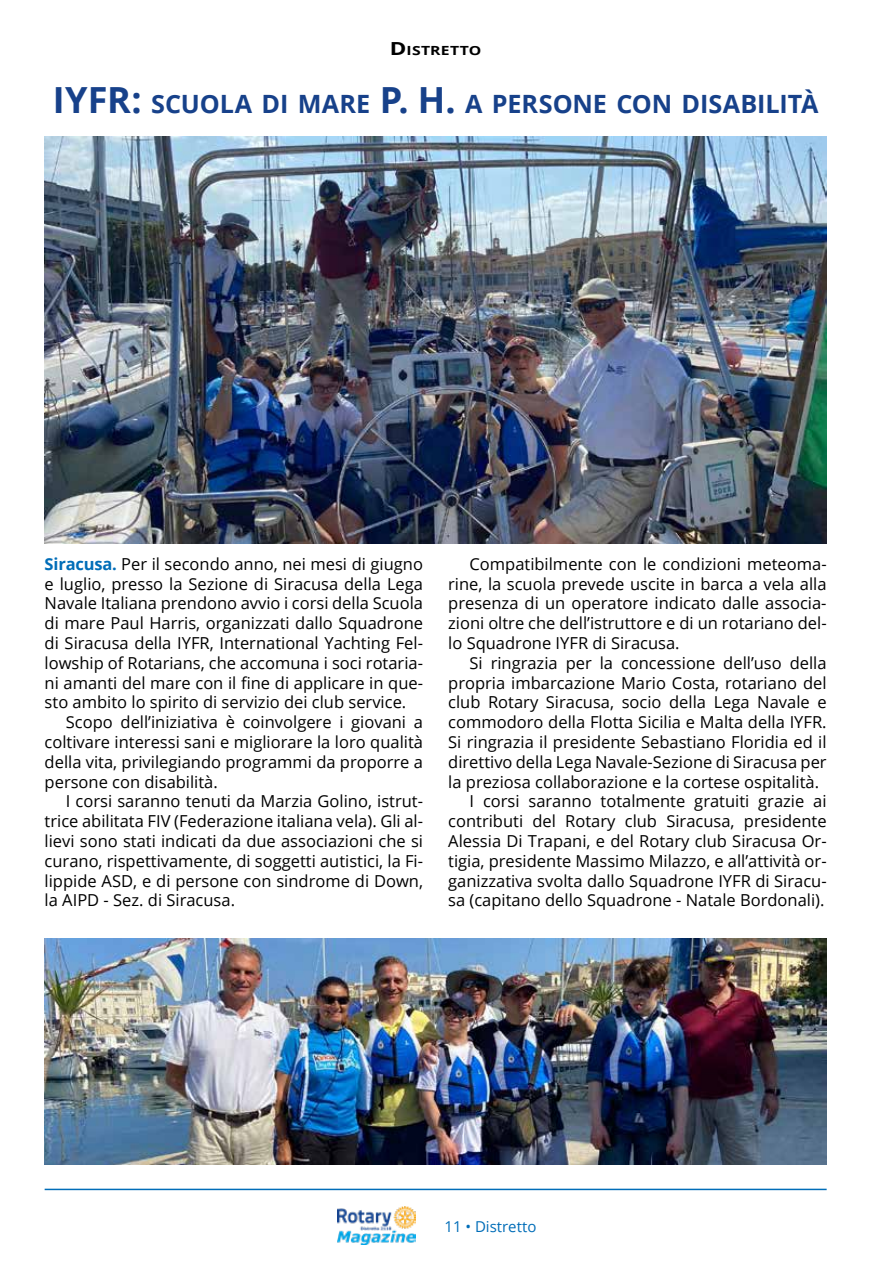
<style>
.page{position:relative;width:893px;height:1263px;background:#fff}
.page>*{position:absolute;margin:0;border:0;box-sizing:border-box;transform-origin:0 0}
.t1{font:700 25.2px "Open Sans";letter-spacing:-.005em;color:#17418a}
.t2{font:16.5px "Open Sans";color:#000}
.t3{font:15px "Open Sans";color:#006db8}
.t4{font:700 12.6px "Open Sans";letter-spacing:.015em;color:#000;scale:1.25 1}
.s1{font-size:18px}
.s2{font-size:36px}
.s3{font-weight:700;color:#006db8}
</style>
<div class="page">
<img style="left:337px;top:1206px;width:79px;height:39px">
<hr style="left:45px;top:1189px;width:782px;height:1px;background:#006db8">
<img style="left:45px;top:137px;width:782px;height:406px">
<img style="left:45px;top:938px;width:782px;height:226px">
<p class="t4" style="left:390px;top:42px;width:75px"><span class="s1">D</span>ISTRETTO</p>
<p class="t1" style="left:53px;top:86px;width:767px"><span class="s2">IYFR:</span> SCUOLA DI MARE <span class="s2">P. H.</span> A PERSONE CON DISABILITÀ</p>
<p class="t2" style="left:45px;top:552px;width:380px"><span class="s3">Siracusa.</span> Per il secondo anno, nei mesi di giugno</p>
<p class="t2" style="left:45px;top:572px;width:380px">e luglio, presso la Sezione di Siracusa della Lega</p>
<p class="t2" style="left:45px;top:592px;width:380px">Navale Italiana prendono avvio i corsi della Scuola</p>
<p class="t2" style="left:45px;top:612px;width:380px">di mare Paul Harris, organizzati dallo Squadrone</p>
<p class="t2" style="left:45px;top:632px;width:380px">di Siracusa della IYFR, International Yachting Fel-</p>
<p class="t2" style="left:45px;top:651px;width:380px">lowship of Rotarians, che accomuna i soci rotaria-</p>
<p class="t2" style="left:45px;top:671px;width:380px">ni amanti del mare con il fine di applicare in que-</p>
<p class="t2" style="left:45px;top:691px;width:363px">sto ambito lo spirito di servizio dei club service.</p>
<p class="t2" style="left:66px;top:711px;width:359px">Scopo dell’iniziativa è coinvolgere i giovani a</p>
<p class="t2" style="left:45px;top:731px;width:380px">coltivare interessi sani e migliorare la loro qualità</p>
<p class="t2" style="left:45px;top:750px;width:380px">della vita, privilegiando programmi da proporre a</p>
<p class="t2" style="left:45px;top:770px;width:175px">persone con disabilità.</p>
<p class="t2" style="left:66px;top:790px;width:359px">I corsi saranno tenuti da Marzia Golino, istrut-</p>
<p class="t2" style="left:45px;top:810px;width:380px">trice abilitata FIV (Federazione italiana vela). Gli al-</p>
<p class="t2" style="left:45px;top:830px;width:380px">lievi sono stati indicati da due associazioni che si</p>
<p class="t2" style="left:45px;top:849px;width:380px">curano, rispettivamente, di soggetti autistici, la Fi-</p>
<p class="t2" style="left:45px;top:869px;width:380px">lippide ASD, e di persone con sindrome di Down,</p>
<p class="t2" style="left:45px;top:889px;width:192px">la AIPD - Sez. di Siracusa.</p>
<p class="t2" style="left:469px;top:552px;width:359px">Compatibilmente con le condizioni meteoma-</p>
<p class="t2" style="left:448px;top:572px;width:380px">rine, la scuola prevede uscite in barca a vela alla</p>
<p class="t2" style="left:448px;top:592px;width:380px">presenza di un operatore indicato dalle associa-</p>
<p class="t2" style="left:448px;top:612px;width:380px">zioni oltre che dell’istruttore e di un rotariano del-</p>
<p class="t2" style="left:448px;top:632px;width:233px">lo Squadrone IYFR di Siracusa.</p>
<p class="t2" style="left:469px;top:651px;width:359px">Si ringrazia per la concessione dell’uso della</p>
<p class="t2" style="left:448px;top:671px;width:380px">propria imbarcazione Mario Costa, rotariano del</p>
<p class="t2" style="left:448px;top:691px;width:380px">club Rotary Siracusa, socio della Lega Navale e</p>
<p class="t2" style="left:448px;top:711px;width:380px">commodoro della Flotta Sicilia e Malta della IYFR.</p>
<p class="t2" style="left:448px;top:731px;width:380px">Si ringrazia il presidente Sebastiano Floridia ed il</p>
<p class="t2" style="left:448px;top:750px;width:380px">direttivo della Lega Navale-Sezione di Siracusa per</p>
<p class="t2" style="left:448px;top:770px;width:372px">la preziosa collaborazione e la cortese ospitalità.</p>
<p class="t2" style="left:469px;top:790px;width:359px">I corsi saranno totalmente gratuiti grazie ai</p>
<p class="t2" style="left:448px;top:810px;width:380px">contributi del Rotary club Siracusa, presidente</p>
<p class="t2" style="left:448px;top:830px;width:380px">Alessia Di Trapani, e del Rotary club Siracusa Or-</p>
<p class="t2" style="left:448px;top:849px;width:380px">tigia, presidente Massimo Milazzo, e all’attività or-</p>
<p class="t2" style="left:448px;top:869px;width:380px">ganizzativa svolta dallo Squadrone IYFR di Siracu-</p>
<p class="t2" style="left:448px;top:889px;width:378px">sa (capitano dello Squadrone - Natale Bordonali).</p>
<p class="t3" style="left:444px;top:1216px;width:93px">11 • Distretto</p>
</div>
